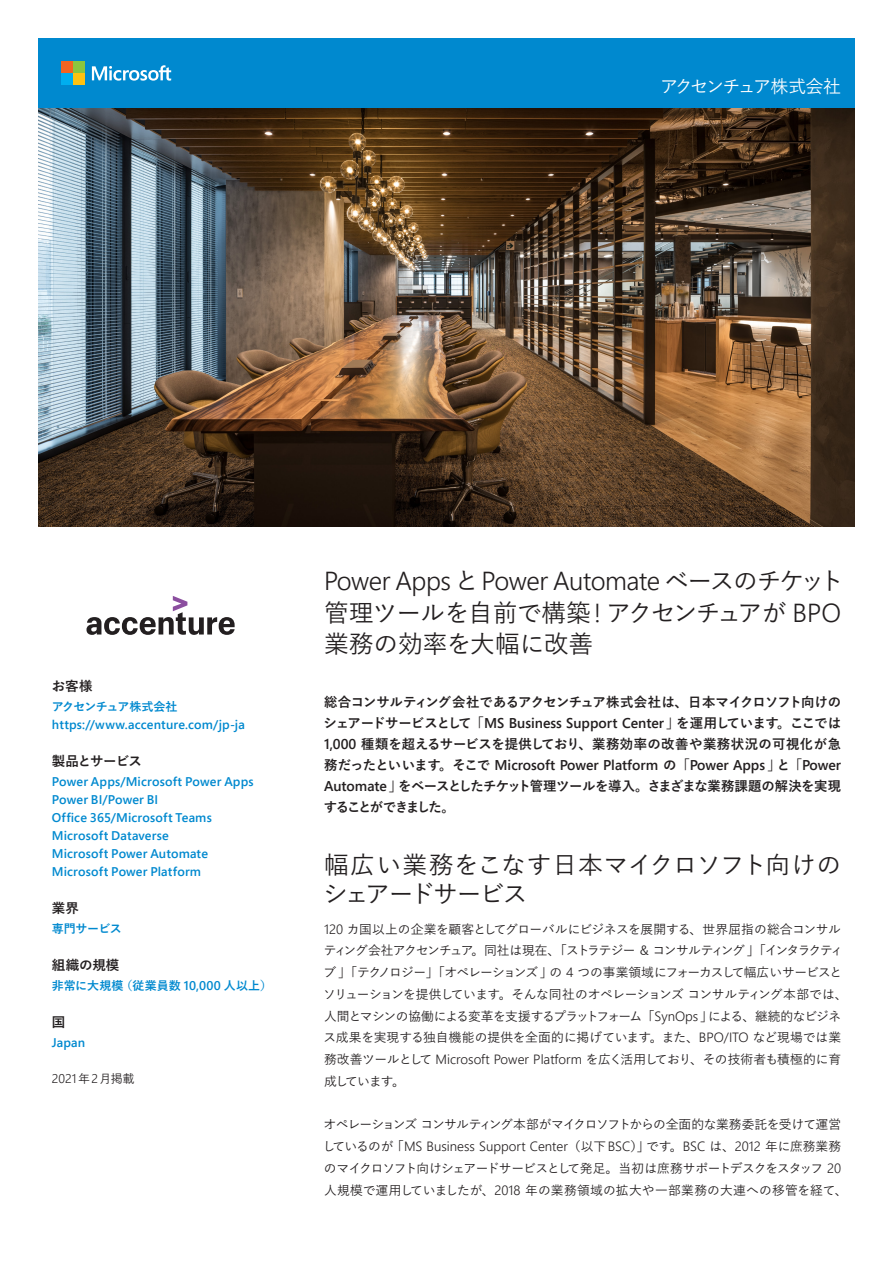
<style>
.page{position:relative;width:893px;height:1263px;background:#fff}
.page>*{position:absolute;margin:0;border:0;box-sizing:border-box;transform-origin:0 0}
.t1{font:300 25.95px "Segoe Pro";letter-spacing:-.02em;color:#231f20}
.t2{font:500 24.75px/28.5px "Yu Go";letter-spacing:-.035em;color:#231f20}
.t3{font:500 18px "Yu Go";letter-spacing:-.105em;color:#fff}
.t4{font:600 14.1px "Segoe Pro";color:#231f20}
.t5{font:700 13.5px/21px "Yu Go";letter-spacing:-.02em;color:#231f20;text-align:justify}
.t6{font:700 13.5px/21px "Yu Go";letter-spacing:-.045em;color:#231f20}
.t7{font:700 13.5px "Yu Go";letter-spacing:-.06em;color:#231f20}
.t8{font:300 13.35px "Segoe Pro";color:#231f20}
.t9{font:500 12.75px/21.8px "Yu Go";letter-spacing:-.045em;color:#231f20}
.t10{font:500 12.75px/21.8px "Yu Go";letter-spacing:-.02em;color:#231f20}
.t11{font:600 12.6px/18px "Segoe Pro";letter-spacing:.01em;color:#0089cf}
.t12{font:300 12.6px "Segoe Pro";color:#231f20}
.t13{font:700 12px "Yu Go";letter-spacing:-.01em;color:#0089cf}
.t14{font:700 12px "Yu Go";letter-spacing:-.06em;color:#0089cf}
.s1{font-family:"Segoe Pro";font-weight:600;font-size:12.6px}
.s2{font-family:"Yu Go";font-weight:500;font-size:12px}
.s3{font-family:"Yu Go";font-weight:500;font-size:24.75px}
.s4{font-family:"Segoe Pro";font-weight:300;font-size:25.95px}
.s5{font-family:"Segoe Pro";font-weight:600;font-size:14.1px}
.s6{font-family:"Yu Go";font-weight:700;font-size:13.5px}
.s7{font-family:"Segoe Pro";font-weight:300;font-size:13.35px}
.s8{font-family:"Yu Go";font-weight:500;font-size:12.75px}
</style>
<div class="page">
<div style="left:38px;top:38px;width:817px;height:70px;background:#0089cf"></div>
<svg style="left:92px;top:65px;width:79px;height:16px"></svg>
<div style="left:62px;top:62px;width:11px;height:11px;background:#f36421"></div>
<div style="left:74px;top:62px;width:11px;height:11px;background:#8bc63e"></div>
<div style="left:62px;top:74px;width:11px;height:11px;background:#00aeef"></div>
<div style="left:74px;top:74px;width:11px;height:11px;background:#fec210"></div>
<svg style="left:87px;top:596px;width:148px;height:39px"></svg>
<img style="left:38px;top:108px;width:817px;height:418px">
<h3 class="t3" style="left:660px;top:69px;width:182px">アクセンチュア株式会社</h3>
<p class="t5" style="left:52px;top:676px;width:42px">お客様</p>
<p class="t14" style="left:52px;top:699px;width:127px">アクセンチュア株式会社</p>
<p class="t11" style="left:52px;top:715px;width:194px">https://www.accenture.com/jp-ja</p>
<p class="t7" style="left:52px;top:753px;width:92px">製品とサービス</p>
<p class="t11" style="left:52px;top:772px;width:203px">Power Apps/Microsoft Power Apps<br>Power BI/Power BI<br>Office 365/Microsoft Teams<br>Microsoft Dataverse<br>Microsoft Power Automate<br>Microsoft Power Platform</p>
<p class="t5" style="left:52px;top:898px;width:29px">業界</p>
<p class="t13" style="left:52px;top:921px;width:71px">専門サービス</p>
<p class="t5" style="left:52px;top:955px;width:69px">組織の規模</p>
<p class="t13" style="left:52px;top:978px;width:222px">非常に大規模（従業員数 <span class="s1">10,000</span> 人以上）</p>
<p class="t5" style="left:52px;top:1012px;width:15px">国</p>
<p class="t11" style="left:52px;top:1033px;width:35px">Japan</p>
<p class="t12" style="left:52px;top:1070px;width:84px">2021<span class="s2">年</span>2<span class="s2">月掲載</span></p>
<h1 class="t1" style="left:324px;top:563px;width:522px">Power Apps <span class="s3">と</span> Power Automate <span class="s3">ベースのチケット</span></h1>
<h2 class="t2" style="left:324px;top:594px;width:519px;line-height:31.5px">管理ツールを自前で構築 <span class="s4">!</span> アクセンチュアが <span class="s4">BPO</span>業務の効率を大幅に改善</h2>
<p class="t5" style="left:324px;top:692px;width:519px">総合コンサルティング会社であるアクセンチュア株式会社は、日本マイクロソフト向けのシェアードサービスとして「<span class="s5">MS Business Support Center</span> 」を運用しています。ここでは<span class="s5">1,000</span> 種類を超えるサービスを提供しており、業務効率の改善や業務状況の可視化が急</p>
<p class="t4" style="left:324px;top:755px;width:519px"><span class="s6">務だったといいます。そこで</span> Microsoft Power Platform <span class="s6">の「</span>Power Apps <span class="s6">」と「</span>Power</p>
<p class="t6" style="left:324px;top:776px;width:519px"><span class="s5">Automate</span> 」をベースとしたチケット管理ツールを導入。さまざまな業務課題の解決を実現することができました。</p>
<h2 class="t2" style="left:323px;top:848px;width:519px">幅広い業務をこなす日本マイクロソフト向けのシェアードサービス</h2>
<p class="t9" style="left:323px;top:916px;width:526px"><span class="s7">120</span> カ国以上の企業を顧客としてグローバルにビジネスを展開する、世界屈指の総合コンサルティング会社アクセンチュア。同社は現在、「ストラテジー＆コンサルティング」「インタラクティブ」「テクノロジー」「オペレーションズ」の <span class="s7">4</span> つの事業領域にフォーカスして幅広いサービスとソリューションを提供しています。そんな同社のオペレーションズコンサルティング本部では、人間とマシンの協働による変革を支援するプラットフォーム「<span class="s7">SynOps</span> 」による、継続的なビジネス成果を実現する独自機能の提供を全面的に掲げています。また、<span class="s7">BPO/ITO</span> など現場では業務改善ツールとして <span class="s7">Microsoft Power Platform</span> を広く活用しており、その技術者も積極的に育成しています。</p>
<p class="t9" style="left:324px;top:1112px;width:519px">オペレーションズコンサルティング本部がマイクロソフトからの全面的な業務委託を受けて運営</p>
<p class="t8" style="left:323px;top:1137px;width:520px"><span class="s8">しているのが「</span>MS Business Support Center<span class="s8">（以下</span>BSC<span class="s8">）」です。</span>BSC <span class="s8">は、</span>2012 <span class="s8">年に庶務業務</span></p>
<p class="t10" style="left:324px;top:1156px;width:525px">のマイクロソフト向けシェアードサービスとして発足。当初は庶務サポートデスクをスタッフ <span class="s7">20</span>人規模で運用していましたが、<span class="s7">2018</span> 年の業務領域の拡大や一部業務の大連への移管を経て、</p>
</div>
